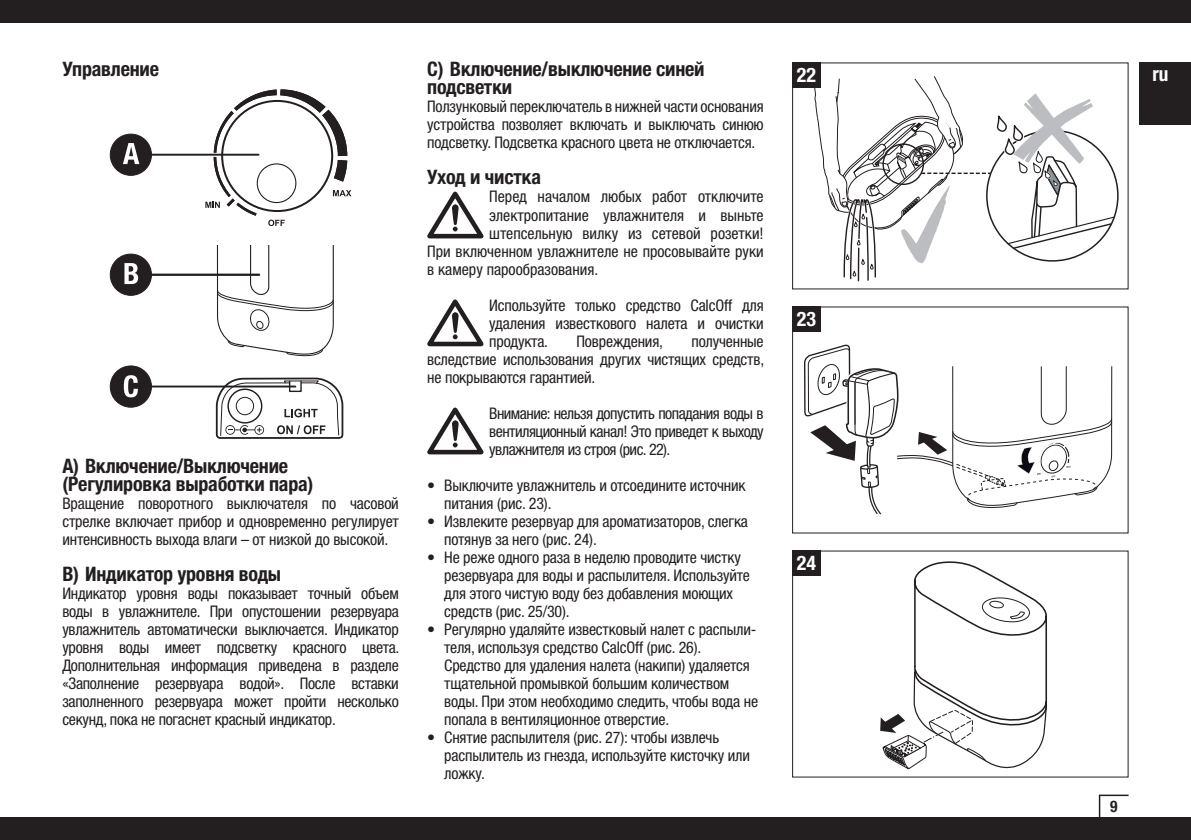
<style>
.page{position:relative;width:1191px;height:840px;background:#fff}
.page>*{position:absolute;margin:0;border:0;box-sizing:border-box;transform-origin:0 0}
.t1{font:700 condensed 20px/18px "Helvetica Neue LTW1 G";letter-spacing:-.01em;color:#231f20}
.t2{font:700 condensed 20px "Helvetica Neue LTW1 G";color:#fff}
.t3{font:700 condensed 20px "Helvetica Neue LTW1 G";color:#fff;scale:.96 1}
.t4{font:condensed 16px/18px "Helvetica Neue LTW1 G";letter-spacing:-.01em;color:#231f20;text-align:justify}
.t5{font:700 condensed 16px "Helvetica Neue LTW1 G";color:#231f20;scale:.96 1}
</style>
<div class="page">
<div style="left:0;top:0;width:1191px;height:23px;background:#231f20"></div>
<div style="left:0;top:816px;width:1191px;height:23px;background:#231f20"></div>
<div style="left:1140px;top:62px;width:51px;height:63px;background:#231f20"></div>
<svg style="left:1098px;top:794px;width:32px;height:23px"></svg>
<svg style="left:427px;top:191px;width:56px;height:47px"></svg>
<svg style="left:427px;top:299px;width:56px;height:47px"></svg>
<svg style="left:427px;top:407px;width:56px;height:47px"></svg>
<svg style="left:215px;top:377px;width:129px;height:61px"></svg>
<svg style="left:216px;top:245px;width:118px;height:112px"></svg>
<hr style="left:124px;top:273px;width:135px;height:3px;background:#231f20">
<div style="left:110px;top:254px;width:41px;height:41px;background:#231f20;border-radius:50%"></div>
<div style="left:110px;top:253px;width:42px;height:43px;border:1px solid #231f20;border-radius:50%"></div>
<svg style="left:124px;top:263px;width:14px;height:21px"></svg>
<svg style="left:205px;top:89px;width:146px;height:137px"></svg>
<div style="left:257px;top:163px;width:39px;height:40px;border:1px solid #231f20;border-radius:50%"></div>
<div style="left:221px;top:100px;width:112px;height:112px;border:2px solid #231f20;border-radius:50%"></div>
<hr style="left:124px;top:154px;width:134px;height:1px;background:#231f20">
<div style="left:110px;top:134px;width:41px;height:41px;background:#231f20;border-radius:50%"></div>
<div style="left:110px;top:133px;width:42px;height:43px;border:1px solid #231f20;border-radius:50%"></div>
<svg style="left:123px;top:143px;width:16px;height:21px"></svg>
<hr style="left:124px;top:385px;width:171px;height:2px;background:#231f20">
<div style="left:110px;top:366px;width:41px;height:41px;background:#231f20;border-radius:50%"></div>
<div style="left:110px;top:365px;width:42px;height:42px;border:1px solid #231f20;border-radius:50%"></div>
<svg style="left:124px;top:375px;width:14px;height:22px"></svg>
<svg style="left:804px;top:344px;width:308px;height:171px"></svg>
<div style="left:792px;top:306px;width:29px;height:26px;background:#231f20"></div>
<svg style="left:814px;top:76px;width:303px;height:206px"></svg>
<div style="left:792px;top:62px;width:29px;height:26px;background:#231f20"></div>
<svg style="left:880px;top:561px;width:167px;height:207px"></svg>
<div style="left:792px;top:550px;width:29px;height:26px;background:#231f20"></div>
<p class="t1" style="left:62px;top:60px;width:98px">Управление</p>
<p class="t1" style="left:427px;top:60px;width:279px">C) Включение/выключение синей подсветки</p>
<p class="t4" style="left:427px;top:98px;width:338px">Ползунковый переключатель в нижней части основания устройства позволяет включать и выключать синюю подсветку. Подсветка красного цвета не отключается.</p>
<p class="t1" style="left:427px;top:168px;width:115px">Уход и чистка</p>
<p class="t4" style="left:489px;top:188px;width:276px">Перед началом любых работ отключите</p>
<p class="t4" style="left:489px;top:206px;width:276px">электропитание увлажнителя и выньте</p>
<p class="t4" style="left:489px;top:224px;width:276px">штепсельную вилку из сетевой розетки!</p>
<p class="t4" style="left:427px;top:242px;width:338px">При включенном увлажнителе не просовывайте руки</p>
<p class="t4" style="left:427px;top:260px;width:172px">в камеру парообразования.</p>
<p class="t4" style="left:489px;top:296px;width:276px">Используйте только средство CalcOff для удаления известкового налета и очистки продукта.</p>
<p class="t4" style="left:576px;top:332px;width:88px">Повреждения,</p>
<p class="t4" style="left:427px;top:332px;width:338px;text-indent:264px">полученные вследствие использования других чистящих средств, не покрываются гарантией.</p>
<p class="t4" style="left:489px;top:404px;width:276px">Внимание: нельзя допустить попадания воды в вентиляционный канал! Это приведет к выходу увлажнителя из строя (рис. 22).</p>
<p class="t4" style="left:444px;top:476px;width:303px;text-indent:-17px">• Выключите увлажнитель и отсоедините источник питания (рис. 23).</p>
<p class="t4" style="left:444px;top:512px;width:305px;text-indent:-17px">• Извлеките резервуар для ароматизаторов, слегка потянув за него (рис. 24).</p>
<p class="t4" style="left:444px;top:548px;width:307px;text-align:left;text-indent:-17px">• Не реже одного раза в неделю проводите чистку резервуара для воды и распылителя. Используйте для этого чистую воду без добавления моющих средств (рис. 25/30).</p>
<p class="t4" style="left:444px;top:620px;width:315px;text-align:left;text-indent:-17px">• Регулярно удаляйте известковый налет с распыли&shy;теля, используя средство CalcOff (рис. 26).<br>Средство для удаления налета (накипи) удаляется тщательной промывкой большим количеством воды. При этом необходимо следить, чтобы вода не попала в вентиляционное отверстие.</p>
<p class="t4" style="left:444px;top:728px;width:307px;text-align:left;text-indent:-17px">• Снятие распылителя (рис. 27): чтобы извлечь распылитель из гнезда, используйте кисточку или ложку.</p>
<p class="t1" style="left:62px;top:456px;width:253px">A) Включение/Выключение (Регулировка выработки пара)</p>
<p class="t4" style="left:62px;top:494px;width:338px">Вращение поворотного выключателя по часовой стрелке включает прибор и одновременно регулирует интенсивность выхода влаги – от низкой до высокой.</p>
<p class="t1" style="left:62px;top:564px;width:220px">B) Индикатор уровня воды</p>
<p class="t4" style="left:62px;top:584px;width:338px">Индикатор уровня воды показывает точный объем воды в увлажнителе. При опустошении резервуара увлажнитель автоматически выключается. Индикатор уровня воды имеет подсветку красного цвета.<br>Дополнительная информация приведена в разделе «Заполнение резервуара водой». После вставки заполненного резервуара может пройти несколько секунд, пока не погаснет красный индикатор.</p>
<p class="t2" style="left:797px;top:63px;width:21px">22</p>
<p class="t2" style="left:797px;top:307px;width:21px">23</p>
<p class="t2" style="left:797px;top:550px;width:21px">24</p>
<p class="t3" style="left:1152px;top:62px;width:18px">ru</p>
<p class="t5" style="left:1110px;top:795px;width:9px">9</p>
</div>
